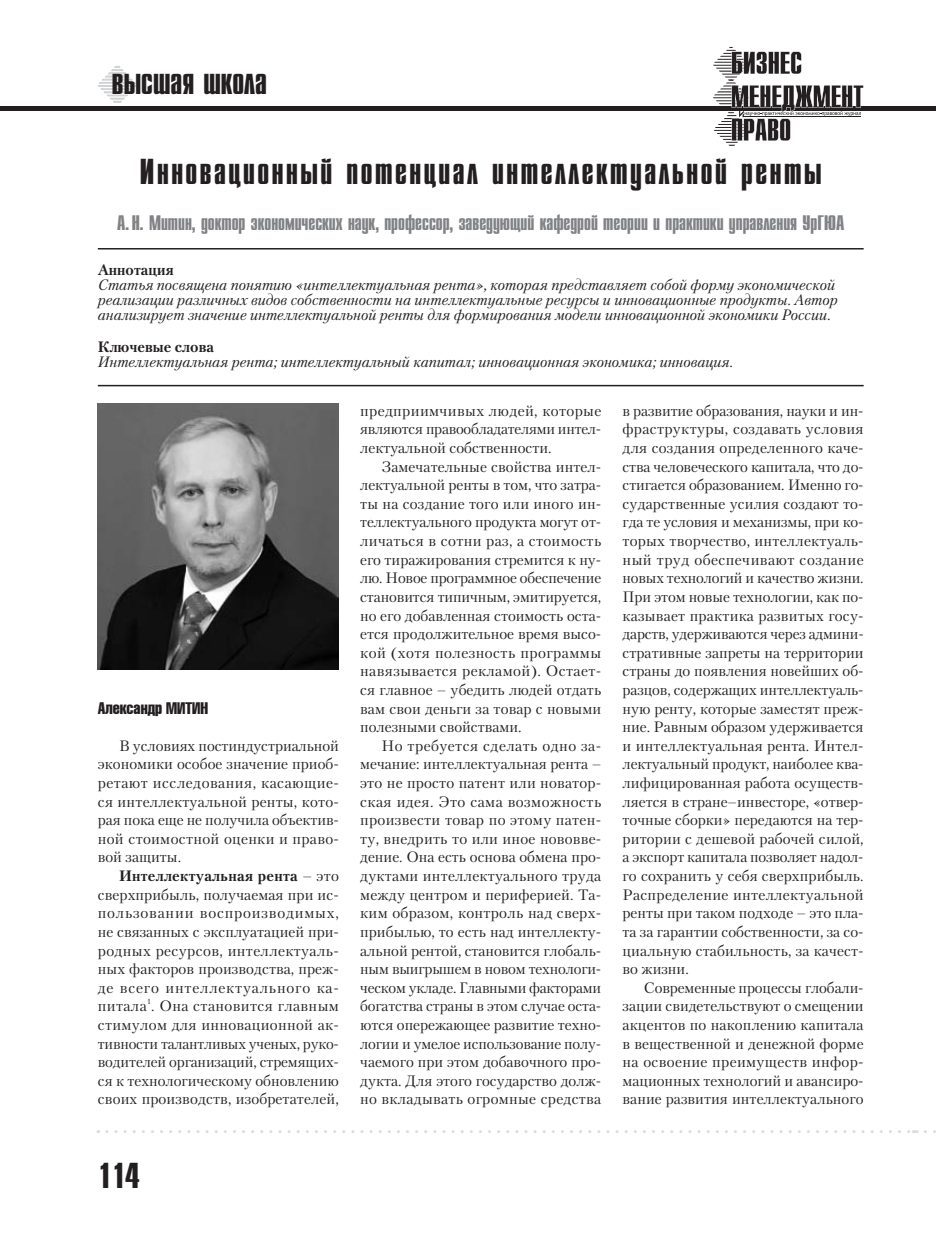
<style>
.page{position:relative;width:936px;height:1255px;background:#fff}
.page>*{position:absolute;margin:0;border:0;box-sizing:border-box;transform-origin:0 0}
.t1{font:36px "Star";letter-spacing:.07em;color:#231f20}
.t2{font:36px "Star";color:#231f20}
.t3{font:21px "Star";color:#808285}
.t4{font:16.5px "AG Letterica CO Mpr";color:#231f20}
.t5{font:15px/18.6px "Petersburg";letter-spacing:.005em;color:#231f20;text-align:justify}
.t6{font:italic 15px/15px "Petersburg";color:#231f20}
.t7{font:700 15px "Petersburg";color:#231f20}
.t8{font:7.5px "Petersburg";color:#231f20}
.s1{font-weight:700}
</style>
<div class="page">
<div style="left:0;top:106px;width:914px;height:5px;background:#231f20"></div>
<svg style="left:98px;top:66px;width:39px;height:37px"></svg>
<svg style="left:713px;top:47px;width:150px;height:99px"></svg>
<div style="left:914px;top:106px;width:21px;height:5px;background:#231f20"></div>
<svg style="left:925px;top:1130px;width:10px;height:3px"></svg>
<svg style="left:107px;top:1130px;width:810px;height:3px"></svg>
<hr style="left:98px;top:248px;width:765px;height:1px;background:#231f20">
<hr style="left:98px;top:385px;width:765px;height:1px;background:#231f20">
<img style="left:98px;top:403px;width:241px;height:266px">
<h1 class="t2" style="left:112px;top:67px;width:156px">высшая школа</h1>
<h1 class="t1" style="left:140px;top:157px;width:683px">Инновационный потенциал интеллектуальной ренты</h1>
<h2 class="t3" style="left:117px;top:214px;width:728px">А. Н. Митин, доктор экономических наук, профессор, заведующий кафедрой теории и практики управления УрГЮА</h2>
<p class="t7" style="left:98px;top:263px;width:78px">Аннотация</p>
<p class="t6" style="left:98px;top:278px;width:741px">Статья посвящена понятию «интеллектуальная рента», которая представляет собой форму экономической реализации различных видов собственности на интеллектуальные ресурсы и инновационные продукты. Автор анализирует значение интеллектуальной ренты для формирования модели инновационной экономики России.</p>
<p class="t7" style="left:98px;top:340px;width:118px">Ключевые слова</p>
<p class="t6" style="left:98px;top:355px;width:636px">Интеллектуальная рента; интеллектуальный капитал; инновационная экономика; инновация.</p>
<p class="t4" style="left:98px;top:701px;width:112px">Александр МИТИН</p>
<p class="t5" style="left:98px;top:737px;width:242px;text-indent:21px">В условиях постиндустриальной экономики особое значение приоб&shy;ретают исследования, касающие&shy;ся интеллектуальной ренты, кото&shy;рая пока еще не получила объектив&shy;ной стоимостной оценки и право&shy;вой защиты.</p>
<p class="t5" style="left:98px;top:867px;width:242px;text-indent:21px"><span class="s1">Интеллектуальная рента</span> – это сверхприбыль, получаемая при ис&shy;пользовании воспроизводимых, не связанных с эксплуатацией при&shy;родных ресурсов, интеллектуаль&shy;ных факторов производства, преж&shy;де всего интеллектуального ка&shy;питала . Она становится главным</p>
<p class="t8" style="left:147px;top:997px;width:5px">1</p>
<p class="t5" style="left:98px;top:1016px;width:242px">стимулом для инновационной ак&shy;тивности талантливых ученых, руко&shy;водителей организаций, стремящих&shy;ся к технологическому обновлению своих производств, изобретателей,</p>
<p class="t5" style="left:360px;top:402px;width:242px">предприимчивых людей, которые являются правообладателями интел&shy;лектуальной собственности.</p>
<p class="t5" style="left:360px;top:458px;width:242px;text-indent:21px">Замечательные свойства интел&shy;лектуальной ренты в том, что затра&shy;ты на создание того или иного ин&shy;теллектуального продукта могут от&shy;личаться в сотни раз, а стоимость его тиражирования стремится к ну&shy;лю. Новое программное обеспечение становится типичным, эмитируется, но его добавленная стоимость оста&shy;ется продолжительное время высо&shy;кой (хотя полезность программы навязывается рекламой). Остает&shy;ся главное – убедить людей отдать вам свои деньги за товар с новыми полезными свойствами.</p>
<p class="t5" style="left:360px;top:737px;width:242px;text-indent:21px">Но требуется сделать одно за&shy;мечание: интеллектуальная рента – это не просто патент или новатор&shy;ская идея. Это сама возможность произвести товар по этому патен&shy;ту, внедрить то или иное нововве&shy;дение. Она есть основа обмена про&shy;дуктами интеллектуального труда между центром и периферией. Та&shy;ким образом, контроль над сверх&shy;прибылью, то есть над интеллекту&shy;альной рентой, становится глобаль&shy;ным выигрышем в новом технологи&shy;ческом укладе. Главными факторами богатства страны в этом случае оста&shy;ются опережающее развитие техно&shy;логии и умелое использование полу&shy;чаемого при этом добавочного про&shy;дукта. Для этого государство долж&shy;но вкладывать огромные средства</p>
<p class="t5" style="left:622px;top:402px;width:242px">в развитие образования, науки и ин&shy;фраструктуры, создавать условия для создания определенного каче&shy;ства человеческого капитала, что до&shy;стигается образованием. Именно го&shy;сударственные усилия создают то&shy;гда те условия и механизмы, при ко&shy;торых творчество, интеллектуаль&shy;ный труд обеспечивают создание новых технологий и качество жизни.<br>При этом новые технологии, как по&shy;казывает практика развитых госу&shy;дарств, удерживаются через админи&shy;стративные запреты на территории страны до появления новейших об&shy;разцов, содержащих интеллектуаль&shy;ную ренту, которые заместят преж&shy;ние. Равным образом удерживается и интеллектуальная рента. Интел&shy;лектуальный продукт, наиболее ква&shy;лифицированная работа осуществ&shy;ляется в стране–инвесторе, «отвер&shy;точные сборки» передаются на тер&shy;ритории с дешевой рабочей силой, а экспорт капитала позволяет надол&shy;го сохранить у себя сверхприбыль.<br>Распределение интеллектуальной ренты при таком подходе – это пла&shy;та за гарантии собственности, за со&shy;циальную стабильность, за качест&shy;во жизни.</p>
<p class="t5" style="left:622px;top:979px;width:242px;text-indent:21px">Современные процессы глобали&shy;зации свидетельствуют о смещении акцентов по накоплению капитала в вещественной и денежной форме на освоение преимуществ инфор&shy;мационных технологий и авансиро&shy;вание развития интеллектуального</p>
<h1 class="t1" style="left:98px;top:1160px;width:43px">114</h1>
</div>
